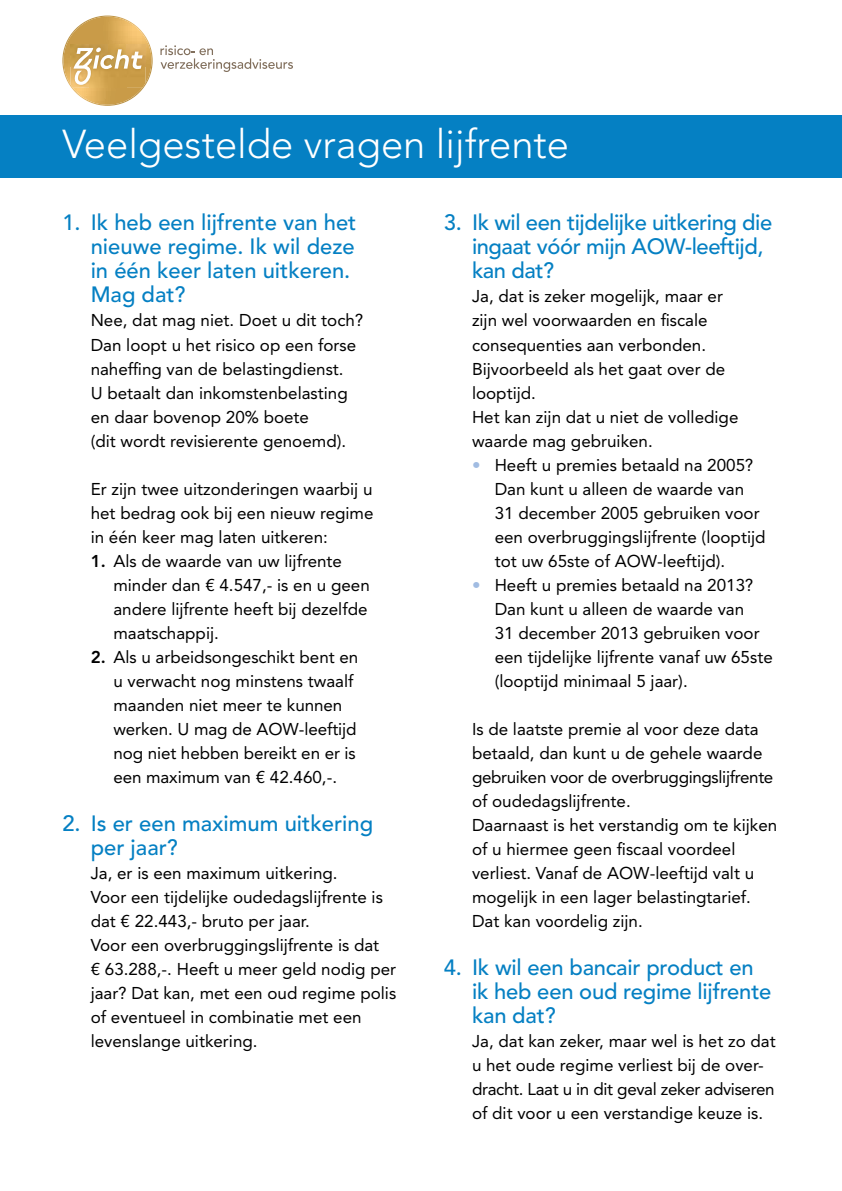
<style>
.page{position:relative;width:842px;height:1191px;background:#fff}
.page>*{position:absolute;margin:0;border:0;box-sizing:border-box;transform-origin:0 0}
.t1{font:300 40px "Avenir LT Std";color:#fff}
.t2{font:500 22px/24px "Avenir LT Std";letter-spacing:-.01em;color:#0580c3}
.t3{font:17px/24px "Avenir LT Std";color:#000}
.s1{font-weight:800}
.s2{color:#a1bce2}
</style>
<div class="page">
<div style="left:0;top:115px;width:842px;height:62px;background:#0580c3"></div>
<svg style="left:160px;top:45px;width:133px;height:27px"></svg>
<svg style="left:62px;top:16px;width:91px;height:90px"></svg>
<h1 class="t1" style="left:62px;top:121px;width:508px">Veelgestelde vragen lijfrente</h1>
<p class="t2" style="left:91px;top:211px;width:267px;text-indent:-28px">1. Ik heb een lijfrente van het nieuwe regime. Ik wil deze in één keer laten uitkeren.<br>Mag dat?</p>
<p class="t3" style="left:91px;top:309px;width:274px">Nee, dat mag niet. Doet u dit toch?<br>Dan loopt u het risico op een forse naheffing van de belastingdienst.<br>U betaalt dan inkomstenbelasting en daar bovenop 20% boete<br>(dit wordt revisierente genoemd).</p>
<p class="t3" style="left:91px;top:477px;width:284px;text-align:justify">Er zijn twee uitzonderingen waarbij u het bedrag ook bij een nieuw regime in één keer mag laten uitkeren:</p>
<p class="t3" style="left:113px;top:549px;width:258px;text-indent:-23px"><span class="s1">1.</span> Als de waarde van uw lijfrente minder dan € 4.547,- is en u geen andere lijfrente heeft bij dezelfde maatschappij.</p>
<p class="t3" style="left:113px;top:645px;width:247px;text-indent:-23px"><span class="s1">2.</span> Als u arbeidsongeschikt bent en u verwacht nog minstens twaalf maanden niet meer te kunnen werken. U mag de AOW-leeftijd nog niet hebben bereikt en er is een maximum van € 42.460,-.</p>
<p class="t2" style="left:91px;top:811px;width:284px;text-indent:-28px">2. Is er een maximum uitkering per jaar?</p>
<p class="t3" style="left:91px;top:861px;width:307px">Ja, er is een maximum uitkering.<br>Voor een tijdelijke oudedagslijfrente is dat € 22.443,- bruto per jaar.<br>Voor een overbruggingslijfrente is dat<br>€ 63.288,-. Heeft u meer geld nodig per jaar? Dat kan, met een oud regime polis of eventueel in combinatie met een levenslange uitkering.</p>
<p class="t2" style="left:472px;top:211px;width:302px;text-indent:-28px">3. Ik wil een tijdelijke uitkering die ingaat vóór mijn AOW-leeftijd, kan dat?</p>
<p class="t3" style="left:472px;top:285px;width:268px">Ja, dat is zeker mogelijk, maar er zijn wel voorwaarden en fiscale consequenties aan verbonden.<br>Bijvoorbeeld als het gaat over de looptijd.<br>Het kan zijn dat u niet de volledige waarde mag gebruiken.</p>
<p class="t3" style="left:495px;top:453px;width:272px;text-indent:-23px"><span class="s2">•</span> Heeft u premies betaald na 2005?<br>Dan kunt u alleen de waarde van 31 december 2005 gebruiken voor een overbruggingslijfrente (looptijd tot uw 65ste of AOW-leeftijd).</p>
<p class="t3" style="left:495px;top:573px;width:280px;text-indent:-23px"><span class="s2">•</span> Heeft u premies betaald na 2013?<br>Dan kunt u alleen de waarde van<br>31 december 2013 gebruiken voor een tijdelijke lijfrente vanaf uw 65ste (looptijd minimaal 5 jaar).</p>
<p class="t3" style="left:472px;top:717px;width:307px">Is de laatste premie al voor deze data betaald, dan kunt u de gehele waarde gebruiken voor de overbruggingslijfrente of oudedagslijfrente.<br>Daarnaast is het verstandig om te kijken of u hiermee geen fiscaal voordeel verliest. Vanaf de AOW-leeftijd valt u mogelijk in een lager belastingtarief.<br>Dat kan voordelig zijn.</p>
<p class="t2" style="left:472px;top:955px;width:301px;text-indent:-28px">4. Ik wil een bancair product en ik heb een oud regime lijfrente kan dat?</p>
<p class="t3" style="left:472px;top:1029px;width:305px">Ja, dat kan zeker, maar wel is het zo dat u het oude regime verliest bij de over&shy;dracht. Laat u in dit geval zeker adviseren of dit voor u een verstandige keuze is.</p>
</div>
